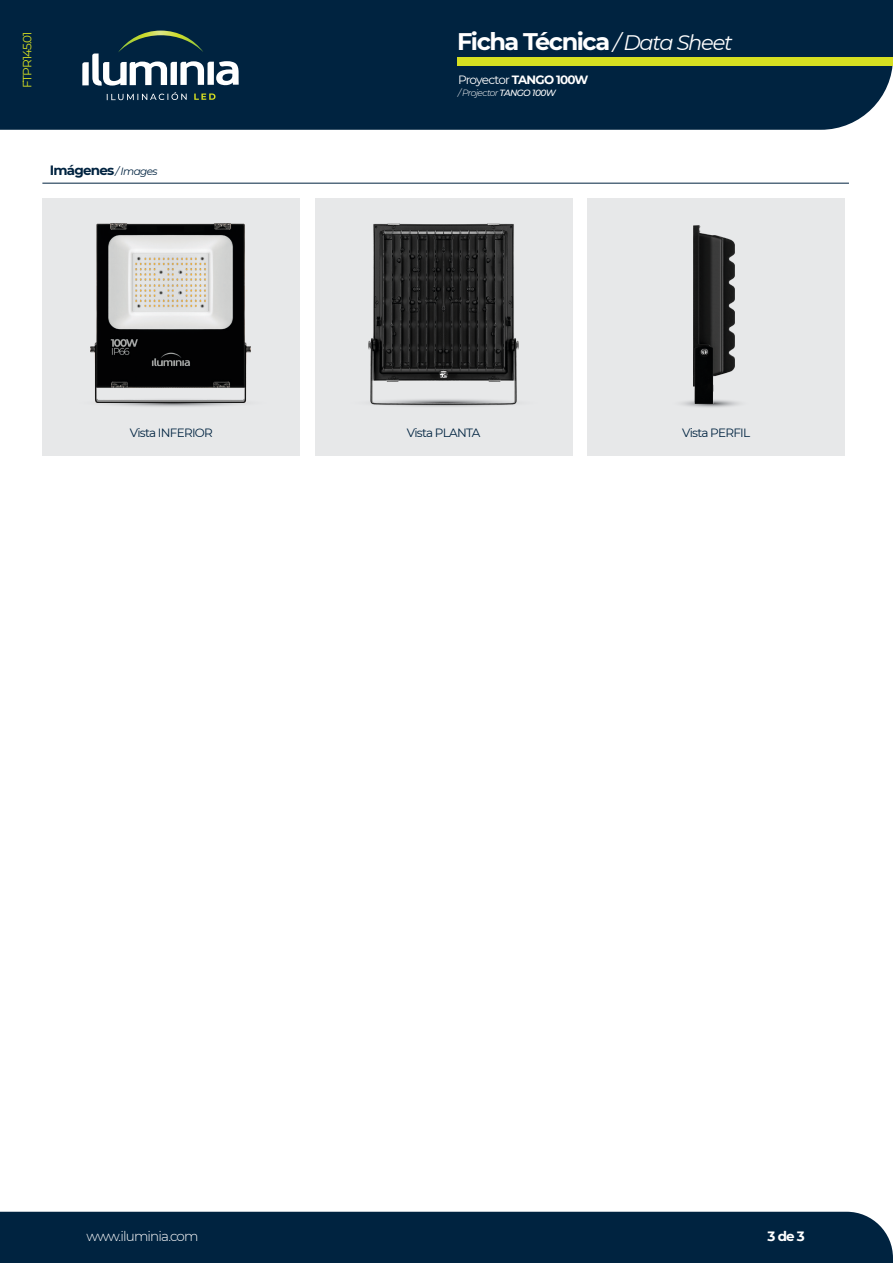
<style>
.page{position:relative;width:893px;height:1263px;background:#fff}
.page>*{position:absolute;margin:0;border:0;box-sizing:border-box;transform-origin:0 0}
.t1{font:700 24px "Montserrat";letter-spacing:-.06em;color:#fff}
.t2{font:300 13.5px "Montserrat";letter-spacing:-.06em;color:#fff}
.t3{font:700 13.5px "Montserrat";letter-spacing:-.06em;color:#002340}
.t4{font:700 13.5px "Montserrat";color:#fff}
.t5{font:12px "Montserrat";letter-spacing:-.06em;color:#002340}
.t6{font:12px "Montserrat";letter-spacing:-.075em;color:#fff}
.t7{font:12px "Montserrat";letter-spacing:-.08em;color:#d6df21}
.t8{font:italic 300 9px "Montserrat";letter-spacing:-.06em;color:#fff}
.s1{font-weight:400;font-style:italic;font-size:10.5px}
.s2{font-weight:400;font-style:italic;font-size:21px}
.s3{font-weight:700}
.s4{font-weight:500}
</style>
<div class="page">
<div style="left:0;top:0;width:893px;height:130px;background:#002340"></div>
<div style="left:458px;top:57px;width:435px;height:9px;background:#d6df21"></div>
<svg style="left:82px;top:31px;width:157px;height:55px"></svg>
<svg style="left:107px;top:92px;width:80px;height:8px"></svg>
<svg style="left:194px;top:93px;width:21px;height:7px"></svg>
<div style="left:0;top:1212px;width:893px;height:51px;background:#002340"></div>
<hr style="left:42px;top:183px;width:807px;height:1px;background:#002340">
<div style="left:42px;top:199px;width:258px;height:257px;background:#e7e8e9"></div>
<div style="left:315px;top:199px;width:257px;height:257px;background:#e7e8e9"></div>
<div style="left:587px;top:199px;width:258px;height:257px;background:#e7e8e9"></div>
<svg style="left:95px;top:402px;width:151px;height:5px"></svg>
<img style="left:90px;top:224px;width:160px;height:178px">
<svg style="left:372px;top:404px;width:143px;height:3px"></svg>
<img style="left:368px;top:224px;width:150px;height:180px">
<svg style="left:681px;top:401px;width:58px;height:6px"></svg>
<img style="left:693px;top:226px;width:42px;height:177px">
<p class="t7" style="left:19px;top:88px;width:58px;rotate:-90deg">FTPR145.01</p>
<p class="t3" style="left:50px;top:161px;width:109px">Imágenes <span class="s1">/ Images</span></p>
<h1 class="t1" style="left:457px;top:24px;width:277px">Ficha Técnica <span class="s2">/ Data Sheet</span></h1>
<p class="t6" style="left:458px;top:72px;width:132px">Proyector <span class="s3">TANGO 100W</span></p>
<p class="t8" style="left:458px;top:86px;width:99px">/ Projector <span class="s4">TANGO 100W</span></p>
<p class="t5" style="left:130px;top:425px;width:85px">Vista INFERIOR</p>
<p class="t5" style="left:407px;top:425px;width:75px">Vista PLANTA</p>
<p class="t5" style="left:682px;top:425px;width:69px">Vista PERFIL</p>
<p class="t2" style="left:87px;top:1227px;width:113px">www.iluminia.com</p>
<p class="t4" style="left:767px;top:1226px;width:39px">3 de 3</p>
</div>
